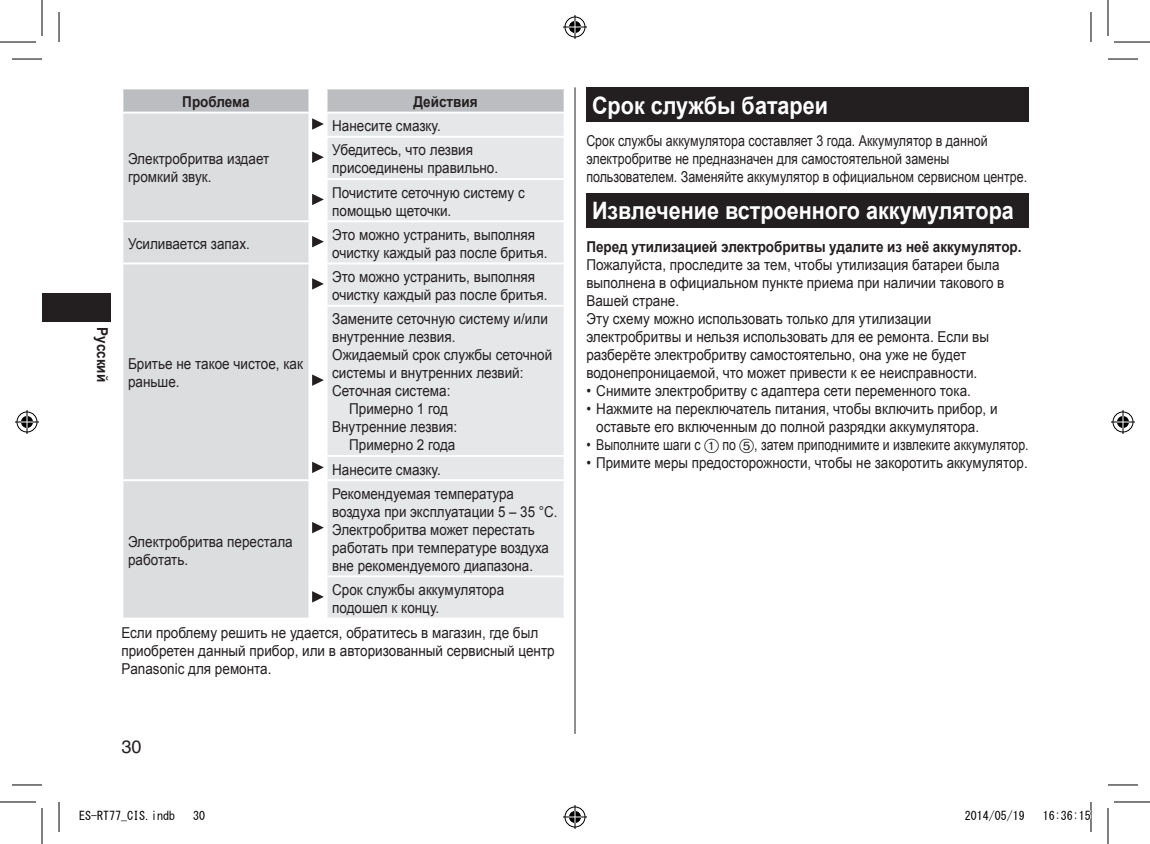
<style>
.page{position:relative;width:1150px;height:844px;background:#fff}
.page>*{position:absolute;margin:0;border:0;box-sizing:border-box;transform-origin:0 0}
.t1{font:700 24px "Arial";color:#fff;scale:.9 1}
.t2{font:18px "Helvetica";color:#231f20}
.t3{font:15px/18px "Arial";color:#231f20;scale:.9 1}
.t4{font:15px/18px "Arial";color:#231f20;scale:.89 1}
.t5{font:15px/18px "Arial";color:#231f20;scale:.83 1}
.t6{font:700 15px "Arial";color:#231f20;scale:.9 1}
.t7{font:15px "Arial";color:#231f20;scale:.82 1}
.t8{font:12px "MS Gothic";color:#000}
.s1{font-family:"F Number"}
</style>
<div class="page">
<div style="left:42px;top:293px;width:68px;height:29px;background:#231f20"></div>
<hr style="left:575px;top:87px;width:1px;height:647px;background:#231f20">
<div style="left:123px;top:130px;width:185px;height:487px;background:#dcdddf"></div>
<div style="left:327px;top:130px;width:237px;height:487px;background:#e6e7e9"></div>
<hr style="left:121px;top:220px;width:189px;height:2px;background:#fff">
<hr style="left:121px;top:262px;width:189px;height:2px;background:#fff">
<hr style="left:121px;top:479px;width:189px;height:2px;background:#fff">
<hr style="left:325px;top:136px;width:241px;height:2px;background:#fff">
<hr style="left:325px;top:178px;width:241px;height:2px;background:#fff">
<hr style="left:325px;top:220px;width:241px;height:2px;background:#fff">
<hr style="left:325px;top:262px;width:241px;height:2px;background:#fff">
<hr style="left:325px;top:305px;width:241px;height:2px;background:#fff">
<hr style="left:325px;top:455px;width:241px;height:2px;background:#fff">
<hr style="left:325px;top:479px;width:241px;height:2px;background:#fff">
<hr style="left:325px;top:575px;width:241px;height:2px;background:#fff">
<svg style="left:122px;top:89px;width:443px;height:41px"></svg>
<svg style="left:312px;top:151px;width:12px;height:12px"></svg>
<svg style="left:312px;top:194px;width:12px;height:11px"></svg>
<svg style="left:312px;top:236px;width:12px;height:11px"></svg>
<svg style="left:312px;top:278px;width:12px;height:12px"></svg>
<svg style="left:312px;top:374px;width:12px;height:12px"></svg>
<svg style="left:312px;top:461px;width:12px;height:12px"></svg>
<svg style="left:312px;top:522px;width:12px;height:11px"></svg>
<svg style="left:312px;top:591px;width:12px;height:11px"></svg>
<div style="left:586px;top:87px;width:442px;height:35px;background:#231f20"></div>
<div style="left:586px;top:193px;width:442px;height:35px;background:#231f20"></div>
<hr style="left:12px;top:59px;width:30px;height:1px;background:#000">
<hr style="left:1108px;top:59px;width:30px;height:1px;background:#000">
<hr style="left:12px;top:784px;width:30px;height:1px;background:#000">
<hr style="left:1108px;top:784px;width:30px;height:1px;background:#000">
<hr style="left:59px;top:12px;width:1px;height:30px;background:#000">
<hr style="left:59px;top:802px;width:1px;height:30px;background:#000">
<hr style="left:1090px;top:12px;width:1px;height:30px;background:#000">
<hr style="left:1090px;top:802px;width:1px;height:30px;background:#000">
<hr style="left:0;top:42px;width:36px;height:1px;background:#000">
<hr style="left:1114px;top:42px;width:36px;height:1px;background:#000">
<hr style="left:0;top:801px;width:36px;height:1px;background:#000">
<hr style="left:1114px;top:801px;width:36px;height:1px;background:#000">
<hr style="left:42px;top:0;width:1px;height:36px;background:#000">
<hr style="left:42px;top:808px;width:1px;height:36px;background:#000">
<hr style="left:1107px;top:0;width:1px;height:36px;background:#000">
<hr style="left:1107px;top:808px;width:1px;height:36px;background:#000">
<svg style="left:563px;top:15px;width:24px;height:24px"></svg>
<svg style="left:563px;top:805px;width:24px;height:24px"></svg>
<svg style="left:15px;top:410px;width:24px;height:24px"></svg>
<svg style="left:1111px;top:410px;width:24px;height:24px"></svg>
<svg style="left:1090px;top:809px;width:1px;height:12px"></svg>
<p class="t6" style="left:112px;top:327px;width:62px;rotate:90deg">Русский</p>
<p class="t6" style="left:182px;top:92px;width:76px">Проблема</p>
<p class="t6" style="left:413px;top:92px;width:73px">Действия</p>
<p class="t3" style="left:128px;top:150px;width:158px">Электробритва издает громкий звук.</p>
<p class="t3" style="left:332px;top:114px;width:158px;line-height:24.2px">Нанесите смазку.<br>Убедитесь, что лезвия</p>
<p class="t3" style="left:332px;top:156px;width:216px;line-height:24.2px">присоединены правильно.<br>Почистите сеточную систему с</p>
<p class="t3" style="left:332px;top:201px;width:134px">помощью щеточки.</p>
<p class="t3" style="left:128px;top:235px;width:137px">Усиливается запах.</p>
<p class="t3" style="left:332px;top:226px;width:241px">Это можно устранить, выполняя очистку каждый раз после бритья.</p>
<p class="t3" style="left:128px;top:355px;width:196px">Бритье не такое чистое, как раньше.</p>
<p class="t3" style="left:332px;top:268px;width:241px">Это можно устранить, выполняя очистку каждый раз после бритья.</p>
<p class="t3" style="left:332px;top:310px;width:241px">Замените сеточную систему и/или</p>
<p class="t3" style="left:332px;top:328px;width:139px">внутренние лезвия.</p>
<p class="t3" style="left:332px;top:346px;width:246px">Ожидаемый срок службы сеточной</p>
<p class="t3" style="left:332px;top:364px;width:214px">системы и внутренних лезвий:</p>
<p class="t3" style="left:332px;top:382px;width:133px">Сеточная система:</p>
<p class="t3" style="left:349px;top:400px;width:111px">Примерно 1 год</p>
<p class="t3" style="left:332px;top:418px;width:141px">Внутренние лезвия:</p>
<p class="t3" style="left:349px;top:436px;width:120px">Примерно 2 года</p>
<p class="t3" style="left:332px;top:460px;width:122px">Нанесите смазку.</p>
<p class="t4" style="left:332px;top:484px;width:255px">Рекомендуемая температура воздуха при эксплуатации 5 – 35 °C.<br>Электробритва может перестать работать при температуре воздуха вне рекомендуемого диапазона.</p>
<p class="t3" style="left:332px;top:581px;width:193px">Срок службы аккумулятора подошел к концу.</p>
<p class="t3" style="left:121px;top:623px;width:483px">Если проблему решить не удается, обратитесь в магазин, где был приобретен данный прибор, или в авторизованный сервисный центр<br>Panasonic для ремонта.</p>
<p class="t3" style="left:128px;top:533px;width:184px">Электробритва перестала работать.</p>
<p class="t2" style="left:121px;top:736px;width:22px">30</p>
<h1 class="t1" style="left:592px;top:89px;width:264px">Срок службы батареи</h1>
<p class="t5" style="left:586px;top:132px;width:533px">Срок службы аккумулятора составляет 3 года. Аккумулятор в данной электробритве не предназначен для самостоятельной замены пользователем. Заменяйте аккумулятор в официальном сервисном центре.</p>
<h1 class="t1" style="left:592px;top:195px;width:470px">Извлечение встроенного аккумулятора</h1>
<p class="t6" style="left:586px;top:236px;width:483px">Перед утилизацией электробритвы удалите из неё аккумулятор.</p>
<p class="t3" style="left:586px;top:255px;width:466px">Пожалуйста, проследите за тем, чтобы утилизация батареи была выполнена в официальном пункте приема при наличии такового в Вашей стране.<br>Эту схему можно использовать только для утилизации электробритвы и нельзя использовать для ее ремонта. Если вы разберёте электробритву самостоятельно, она уже не будет водонепроницаемой, что может привести к ее неисправности.</p>
<p class="t3" style="left:586px;top:381px;width:429px">• Снимите электробритву с адаптера сети переменного тока.</p>
<p class="t3" style="left:586px;top:399px;width:458px;text-align:center">• Нажмите на переключатель питания, чтобы включить прибор, и оставьте его включенным до полной разрядки аккумулятора.</p>
<p class="t7" style="left:586px;top:434px;width:541px">• Выполните шаги с <span class="s1">1</span> по <span class="s1">5</span>, затем приподнимите и извлеките аккумулятор.</p>
<p class="t4" style="left:586px;top:453px;width:497px">• Примите меры предосторожности, чтобы не закоротить аккумулятор.</p>
<p class="t8" style="left:79px;top:809px;width:97px">ES-RT77_CIS.indb</p>
<p class="t8" style="left:193px;top:809px;width:13px">30</p>
<p class="t8" style="left:965px;top:809px;width:61px">2014/05/19</p>
<p class="t8" style="left:1043px;top:809px;width:49px">16:36:15</p>
</div>
